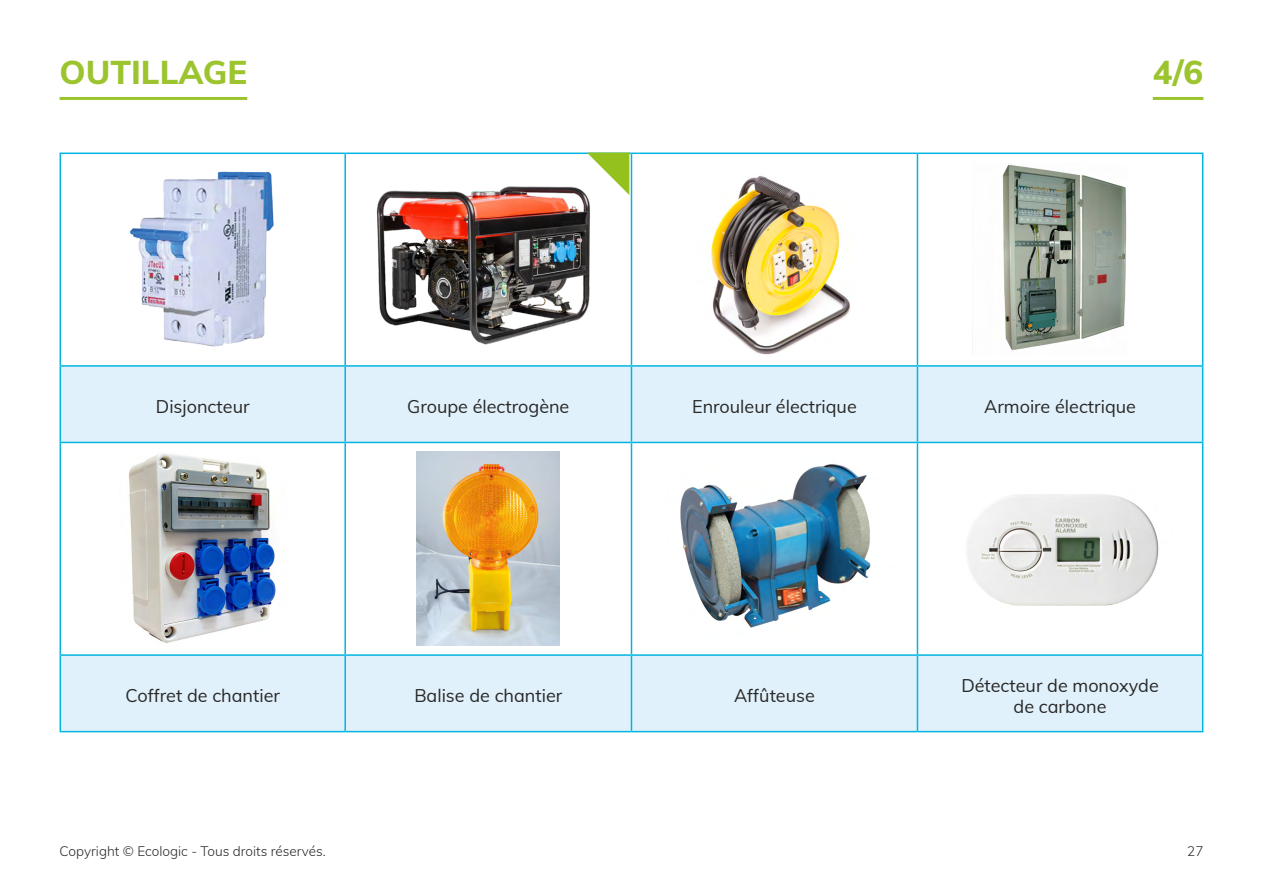
<style>
.page{position:relative;width:1263px;height:893px;background:#fff}
.page>*{position:absolute;margin:0;border:0;box-sizing:border-box;transform-origin:0 0}
.t1{font:800 33px "Muli";color:#9cc42e}
.t2{font:18px/21.6px "Muli";color:#282827;text-align:center}
.t3{font:300 13.5px "Muli";color:#282827}
</style>
<div class="page">
<hr style="left:60px;top:97px;width:187px;height:3px;background:#9cc42e">
<hr style="left:1153px;top:97px;width:50px;height:3px;background:#9cc42e">
<svg style="left:61px;top:367px;width:1141px;height:364px;fill:#e1f1fb"></svg>
<hr style="left:344px;top:154px;width:2px;height:211px;background:#01b4e1">
<hr style="left:917px;top:154px;width:1px;height:211px;background:#01b4e1">
<hr style="left:1202px;top:154px;width:1px;height:211px;background:#01b4e1">
<hr style="left:344px;top:367px;width:2px;height:75px;background:#01b4e1">
<hr style="left:631px;top:367px;width:1px;height:75px;background:#01b4e1">
<hr style="left:917px;top:367px;width:1px;height:75px;background:#01b4e1">
<hr style="left:344px;top:443px;width:2px;height:211px;background:#01b4e1">
<hr style="left:917px;top:443px;width:1px;height:211px;background:#01b4e1">
<hr style="left:1202px;top:443px;width:1px;height:211px;background:#01b4e1">
<hr style="left:344px;top:656px;width:2px;height:75px;background:#01b4e1">
<hr style="left:631px;top:656px;width:1px;height:75px;background:#01b4e1">
<hr style="left:917px;top:656px;width:1px;height:75px;background:#01b4e1">
<hr style="left:60px;top:153px;width:285px;height:1px;background:#01b4e1">
<hr style="left:60px;top:154px;width:1px;height:211px;background:#01b4e1">
<hr style="left:345px;top:153px;width:286px;height:1px;background:#01b4e1">
<hr style="left:631px;top:153px;width:286px;height:1px;background:#01b4e1">
<hr style="left:631px;top:154px;width:1px;height:211px;background:#01b4e1">
<hr style="left:917px;top:153px;width:286px;height:1px;background:#01b4e1">
<hr style="left:60px;top:442px;width:285px;height:1px;background:#01b4e1">
<hr style="left:60px;top:443px;width:1px;height:211px;background:#01b4e1">
<hr style="left:345px;top:442px;width:286px;height:1px;background:#01b4e1">
<hr style="left:631px;top:442px;width:286px;height:1px;background:#01b4e1">
<hr style="left:631px;top:443px;width:1px;height:211px;background:#01b4e1">
<hr style="left:917px;top:442px;width:286px;height:1px;background:#01b4e1">
<hr style="left:60px;top:365px;width:285px;height:2px;background:#01b4e1">
<hr style="left:60px;top:367px;width:1px;height:75px;background:#01b4e1">
<hr style="left:345px;top:365px;width:286px;height:2px;background:#01b4e1">
<hr style="left:631px;top:365px;width:286px;height:2px;background:#01b4e1">
<hr style="left:917px;top:365px;width:286px;height:2px;background:#01b4e1">
<hr style="left:1202px;top:367px;width:1px;height:75px;background:#01b4e1">
<hr style="left:60px;top:654px;width:285px;height:2px;background:#01b4e1">
<hr style="left:345px;top:654px;width:286px;height:2px;background:#01b4e1">
<hr style="left:631px;top:654px;width:286px;height:2px;background:#01b4e1">
<hr style="left:917px;top:654px;width:286px;height:2px;background:#01b4e1">
<hr style="left:60px;top:656px;width:1px;height:75px;background:#01b4e1">
<hr style="left:1202px;top:656px;width:1px;height:75px;background:#01b4e1">
<hr style="left:60px;top:731px;width:285px;height:1px;background:#01b4e1">
<hr style="left:345px;top:731px;width:286px;height:1px;background:#01b4e1">
<hr style="left:631px;top:731px;width:286px;height:1px;background:#01b4e1">
<hr style="left:917px;top:731px;width:286px;height:1px;background:#01b4e1">
<img style="left:129px;top:171px;width:145px;height:176px">
<img style="left:376px;top:186px;width:214px;height:159px">
<img style="left:711px;top:176px;width:139px;height:179px">
<img style="left:1002px;top:164px;width:124px;height:187px">
<img style="left:118px;top:451px;width:169px;height:195px">
<img style="left:417px;top:452px;width:143px;height:194px">
<img style="left:652px;top:451px;width:245px;height:195px">
<img style="left:938px;top:453px;width:244px;height:192px">
<svg style="left:587px;top:153px;width:42px;height:42px"></svg>
<h1 class="t1" style="left:60px;top:48px;width:189px">OUTILLAGE</h1>
<h1 class="t1" style="left:1153px;top:48px;width:52px">4/6</h1>
<p class="t2" style="left:156px;top:395px;width:95px">Disjoncteur</p>
<p class="t2" style="left:407px;top:395px;width:164px">Groupe électrogène</p>
<p class="t2" style="left:692px;top:395px;width:166px">Enrouleur électrique</p>
<p class="t2" style="left:984px;top:395px;width:153px">Armoire électrique</p>
<p class="t2" style="left:125px;top:684px;width:156px">Coffret de chantier</p>
<p class="t2" style="left:414px;top:684px;width:149px">Balise de chantier</p>
<p class="t2" style="left:734px;top:684px;width:82px">Affûteuse</p>
<p class="t2" style="left:961px;top:673px;width:199px">Détecteur de monoxyde de carbone</p>
<p class="t3" style="left:60px;top:841px;width:268px">Copyright © Ecologic - Tous droits réservés.</p>
<p class="t3" style="left:1187px;top:841px;width:18px">27</p>
</div>
